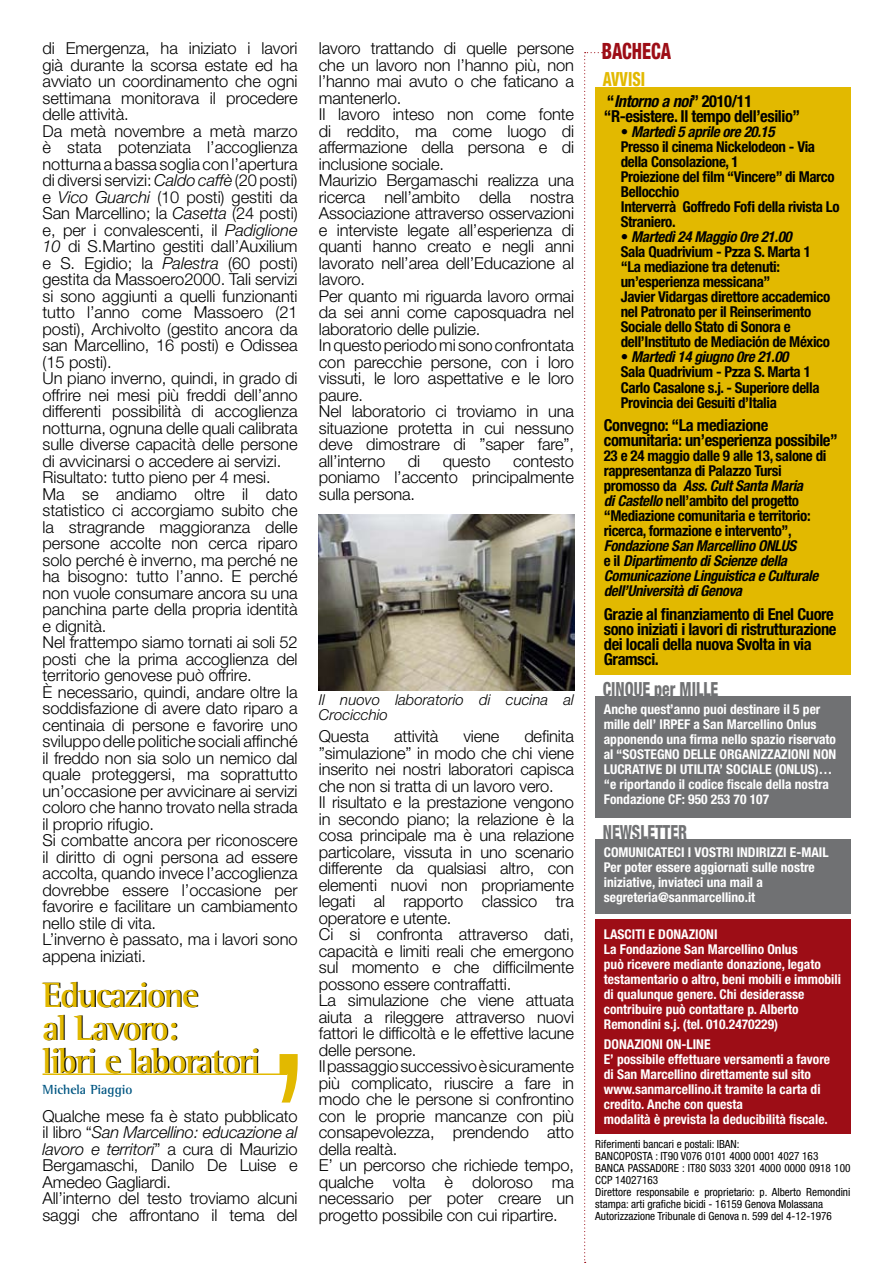
<style>
.page{position:relative;width:893px;height:1263px;background:#fff}
.page>*{position:absolute;margin:0;border:0;box-sizing:border-box;transform-origin:0 0}
.t1{font:700 36px/33px "Rotis Semi Serif";letter-spacing:-.05em;color:#e2b900}
.t2{font:800 condensed 22.5px "Helvetica Neue LT Std";color:#9d0d16;scale:.8 1}
.t3{font:800 condensed 19.5px "Helvetica Neue LT Std";color:#707173;scale:.8 1}
.t4{font:800 condensed 19.5px "Helvetica Neue LT Std";color:#e2b900;scale:.8 1}
.t5{font:300 16.5px/16.5px "Helvetica Neue LT Std";letter-spacing:-.01em;color:#000}
.t6{font:700 condensed 16.5px/15px "Helvetica Neue LT Std";letter-spacing:-.025em;color:#000}
.t7{font:700 condensed 15px/15px "Helvetica Neue LT Std";letter-spacing:-.025em;color:#000}
.t8{font:italic 700 condensed 15px/15px "Helvetica Neue LT Std";letter-spacing:-.025em;color:#000}
.t9{font:italic 300 15px/15px "Helvetica Neue LT Std";color:#000}
.t10{font:700 condensed 13.5px/15px "Helvetica Neue LT Std";color:#fff}
.t11{font:700 13.5px "Rotis Semi Serif";letter-spacing:-.005em;color:#005682}
.t12{font:condensed 11.25px/12px "Helvetica Neue LT Std";color:#000}
.s1{font-style:italic}
.s2{font-style:normal}
</style>
<div class="page">
<svg style="left:584px;top:52px;width:19px;height:1211px"></svg>
<div style="left:595px;top:87px;width:255px;height:588px;background:#e2b900"></div>
<div style="left:595px;top:839px;width:255px;height:74px;background:#707173"></div>
<div style="left:595px;top:919px;width:255px;height:215px;background:#9d0d16"></div>
<svg style="left:280px;top:1054px;width:18px;height:48px"></svg>
<hr style="left:43px;top:1073px;width:244px;height:2px;background:#e2b900">
<img style="left:319px;top:514px;width:255px;height:177px">
<div style="left:595px;top:696px;width:255px;height:121px;background:#707173"></div>
<p class="t5" style="left:43px;top:40px;width:257px">di Emergenza, ha iniziato i lavori già durante la scorsa estate ed ha avviato un coordinamento che ogni settimana monitorava il procedere delle attività.<br>Da metà novembre a metà marzo è stata potenziata l’accoglienza notturna a bassa soglia con l’apertura di diversi servizi: <span class="s1">Caldo caffè</span> (20 posti) e <span class="s1">Vico Guarchi</span> (10 posti) gestiti da San Marcellino; la <span class="s1">Casetta</span> (24 posti) e, per i convalescenti, il <span class="s1">Padiglione 10</span> di S.Martino gestiti dall’Auxilium e S. Egidio; la <span class="s1">Palestra</span> (60 posti) gestita da Massoero2000. Tali servizi si sono aggiunti a quelli funzionanti tutto l’anno come Massoero (21 posti), Archivolto (gestito ancora da san Marcellino, 16 posti) e Odissea (15 posti).<br>Un piano inverno, quindi, in grado di offrire nei mesi più freddi dell’anno differenti possibilità di accoglienza notturna, ognuna delle quali calibrata sulle diverse capacità delle persone di avvicinarsi o accedere ai servizi.<br>Risultato: tutto pieno per 4 mesi.<br>Ma se andiamo oltre il dato statistico ci accorgiamo subito che la stragrande maggioranza delle persone accolte non cerca riparo solo perché è inverno, ma perché ne ha bisogno: tutto l’anno. E perché non vuole consumare ancora su una panchina parte della propria identità e dignità.<br>Nel frattempo siamo tornati ai soli 52 posti che la prima accoglienza del territorio genovese può offrire.<br>È necessario, quindi, andare oltre la soddisfazione di avere dato riparo a centinaia di persone e favorire uno sviluppo delle politiche sociali affinché il freddo non sia solo un nemico dal quale proteggersi, ma soprattutto un’occasione per avvicinare ai servizi coloro che hanno trovato nella strada il proprio rifugio.<br>Si combatte ancora per riconoscere il diritto di ogni persona ad essere accolta, quando invece l’accoglienza dovrebbe essere l’occasione per favorire e facilitare un cambiamento nello stile di vita.<br>L’inverno è passato, ma i lavori sono appena iniziati.</p>
<h1 class="t1" style="left:43px;top:978px;width:219px">Educazione<br>al Lavoro:<br>libri e laboratori</h1>
<p class="t11" style="left:43px;top:1081px;width:92px">Michela Piaggio</p>
<p class="t5" style="left:43px;top:1107px;width:257px">Qualche mese fa è stato pubblicato il libro “<span class="s1">San Marcellino: educazione al lavoro e territori</span>” a cura di Maurizio Bergamaschi, Danilo De Luise e Amedeo Gagliardi.<br>All’interno del testo troviamo alcuni saggi che affrontano il tema del</p>
<p class="t5" style="left:319px;top:40px;width:257px">lavoro trattando di quelle persone che un lavoro non l’hanno più, non l’hanno mai avuto o che faticano a mantenerlo.<br>Il lavoro inteso non come fonte di reddito, ma come luogo di affermazione della persona e di inclusione sociale.<br>Maurizio Bergamaschi realizza una ricerca nell’ambito della nostra<br>Associazione attraverso osservazioni e interviste legate all’esperienza di quanti hanno creato e negli anni lavorato nell’area dell’Educazione al lavoro.<br>Per quanto mi riguarda lavoro ormai da sei anni come caposquadra nel laboratorio delle pulizie.<br>In questo periodo mi sono confrontata con parecchie persone, con i loro vissuti, le loro aspettative e le loro paure.<br>Nel laboratorio ci troviamo in una situazione protetta in cui nessuno deve dimostrare di ”saper fare”, all’interno</p>
<p class="t5" style="left:408px;top:452px;width:14px">di</p>
<p class="t5" style="left:443px;top:452px;width:50px">questo</p>
<p class="t5" style="left:319px;top:452px;width:257px;text-align:justify;text-indent:194px">contesto poniamo l’accento principalmente sulla persona.</p>
<p class="t9" style="left:319px;top:692px;width:257px">Il nuovo laboratorio di cucina al<br>Crocicchio</p>
<p class="t5" style="left:319px;top:728px;width:52px">Questa</p>
<p class="t5" style="left:394px;top:728px;width:46px">attività</p>
<p class="t5" style="left:463px;top:728px;width:38px">viene</p>
<p class="t5" style="left:319px;top:728px;width:257px;text-indent:205px">definita ”simulazione” in modo che chi viene inserito nei nostri laboratori capisca che non si tratta di un lavoro vero.<br>Il risultato e la prestazione vengono in secondo piano; la relazione è la cosa principale ma è una relazione particolare, vissuta in uno scenario differente da qualsiasi altro, con elementi nuovi non propriamente legati al rapporto classico tra operatore e utente.<br>Ci si confronta attraverso dati, capacità e limiti reali che emergono sul momento e che difficilmente possono essere contraffatti.<br>La simulazione che viene attuata aiuta a rileggere attraverso nuovi fattori le difficoltà e le effettive lacune delle persone.<br>Il passaggio successivo è sicuramente più complicato, riuscire a fare in modo che le persone si confrontino con le proprie mancanze con più consapevolezza, prendendo atto della realtà.<br>E’ un percorso che richiede tempo, qualche volta è doloroso ma necessario per poter creare un progetto possibile con cui ripartire.</p>
<h2 class="t2" style="left:602px;top:37px;width:88px">BACHECA</h2>
<p class="t4" style="left:603px;top:67px;width:54px">AVVISI</p>
<p class="t6" style="left:604px;top:94px;width:198px">“<span class="s1">Intorno a noi</span>” 2010/11 “R-esistere. Il tempo dell’esilio”</p>
<p class="t7" style="left:621px;top:124px;width:220px">• <span class="s1">Martedì 5 aprile ore 20.15<br></span>Presso il cinema Nickelodeon - Via della Consolazione, 1<br>Proiezione del film “Vincere” di Marco<br>Bellocchio<br>Interverrà Goffredo Fofi della rivista Lo<br>Straniero.</p>
<p class="t7" style="left:621px;top:229px;width:211px">• <span class="s1">Martedì 24 Maggio 0re 21.00<br></span>Sala Quadrivium - Pzza S. Marta 1 “La mediazione tra detenuti: un’esperienza messicana”<br>Javier Vidargas direttore accademico nel Patronato per il Reinserimento<br>Sociale dello Stato di Sonora e dell’Instituto de Mediación de México</p>
<p class="t7" style="left:621px;top:349px;width:200px">• <span class="s1">Martedì 14 giugno 0re 21.00<br></span>Sala Quadrivium - Pzza S. Marta 1<br>Carlo Casalone s.j. - Superiore della<br>Provincia dei Gesuiti d’Italia</p>
<p class="t6" style="left:604px;top:417px;width:235px">Convegno: “La mediazione comunitaria: un’esperienza possibile”</p>
<p class="t7" style="left:604px;top:448px;width:224px">23 e 24 maggio dalle 9 alle 13, salone di rappresentanza di Palazzo Tursi promosso da <span class="s1">Ass. Cult Santa Maria<br>di Castello</span> nell’ambito del progetto “Mediazione comunitaria e territorio: ricerca, formazione e intervento”,</p>
<p class="t8" style="left:604px;top:538px;width:216px">Fondazione San Marcellino ONLUS<br><span class="s2">e il</span> Dipartimento di Scienze della Comunicazione Linguistica e Culturale dell’Università di Genova</p>
<p class="t6" style="left:604px;top:606px;width:234px">Grazie al finanziamento di Enel Cuore sono iniziati i lavori di ristrutturazione dei locali della nuova Svolta in via<br>Gramsci.</p>
<p class="t3" style="left:603px;top:677px;width:146px">CINQUE per MILLE</p>
<p class="t10" style="left:604px;top:702px;width:234px">Anche quest’anno puoi destinare il 5 per mille dell’ IRPEF a San Marcellino Onlus apponendo una firma nello spazio riservato al “SOSTEGNO DELLE ORGANIZZAZIONI NON LUCRATIVE DI UTILITA’ SOCIALE (ONLUS)… “e riportando il codice fiscale della nostra Fondazione CF: 950 253 70 107</p>
<p class="t3" style="left:603px;top:820px;width:107px">NEWSLETTER</p>
<p class="t10" style="left:604px;top:844px;width:226px">COMUNICATECI I VOSTRI INDIRIZZI E-MAIL Per poter essere aggiornati sulle nostre iniziative, inviateci una mail a segreteria@sanmarcellino.it</p>
<p class="t10" style="left:604px;top:927px;width:239px">LASCITI E DONAZIONI<br>La Fondazione San Marcellino Onlus<br>può ricevere mediante donazione, legato testamentario o altro, beni mobili e immobili di qualunque genere. Chi desiderasse contribuire può contattare p. Alberto Remondini s.j. (tel. 010.2470229)</p>
<p class="t10" style="left:604px;top:1036px;width:228px">DONAZIONI ON-LINE<br>E’ possibile effettuare versamenti a favore di San Marcellino direttamente sul sito www.sanmarcellino.it tramite la carta di credito. Anche con questa<br>modalità è prevista la deducibilità fiscale.</p>
<p class="t12" style="left:595px;top:1138px;width:257px">Riferimenti bancari e postali: IBAN:<br>BANCOPOSTA : IT90 V076 0101 4000 0001 4027 163<br>BANCA PASSADORE : IT80 S033 3201 4000 0000 0918 100<br>CCP 14027163<br>Direttore responsabile e proprietario: p. Alberto Remondini stampa: arti grafiche bicidi - 16159 Genova Molassana Autorizzazione Tribunale di Genova n. 599 del 4-12-1976</p>
</div>
